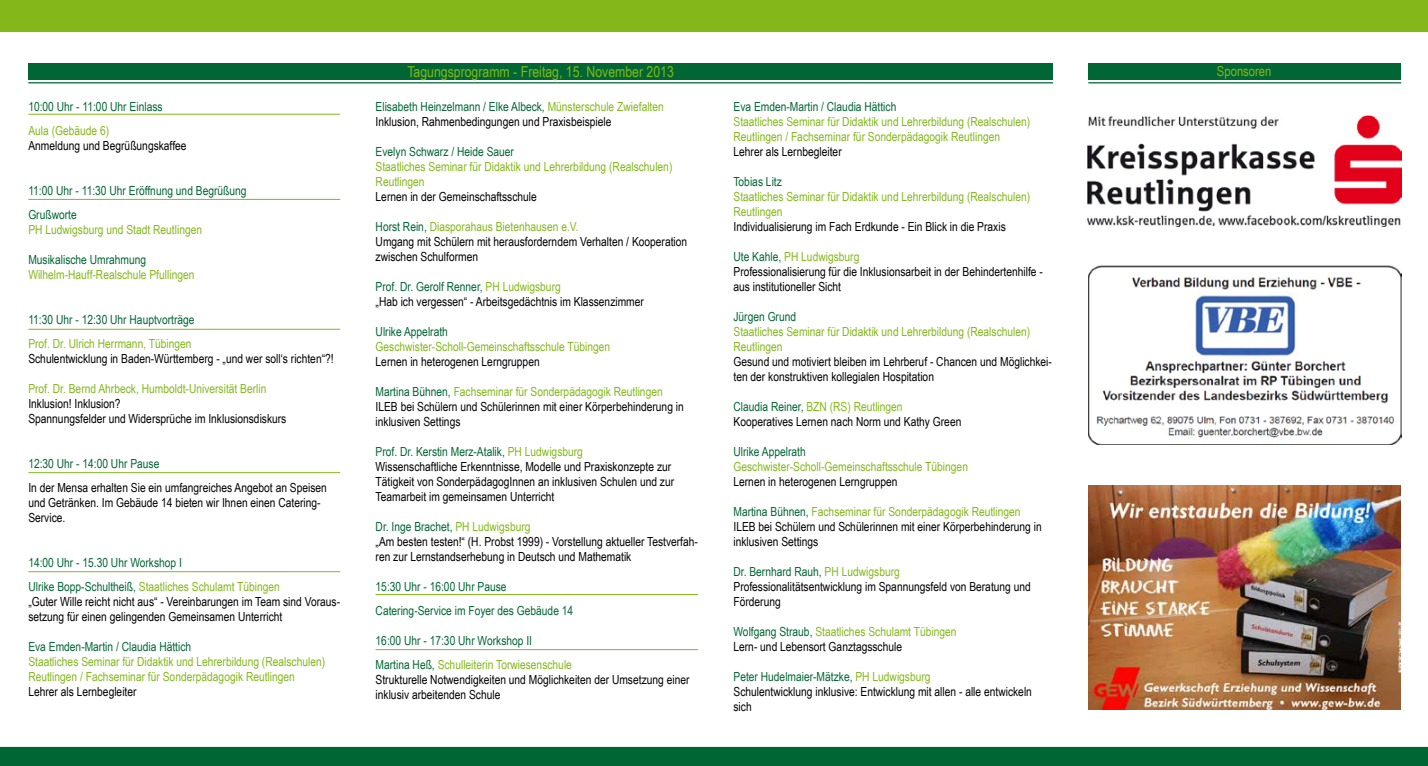
<style>
.page{position:relative;width:1428px;height:766px;background:#fff}
.page>*{position:absolute;margin:0;border:0;box-sizing:border-box;transform-origin:0 0}
.t1{font:15px "Arial Narrow";color:#83b81a}
.t2{font:13.75px "Arial Narrow";color:#83b81a}
.t3{font:12.5px/15px "Arial Narrow";color:#000}
.t4{font:12.5px/15px "Arial Narrow";color:#83b81a}
.t5{font:12.5px/24px "Arial Narrow";color:#063}
.s1{color:#83b81a}
.s2{color:#063}
</style>
<div class="page">
<div style="left:0;top:0;width:1428px;height:32px;background:#83b81a"></div>
<div style="left:0;top:746px;width:1428px;height:19px;background:#063"></div>
<div style="left:28px;top:63px;width:1025px;height:16px;background:#063"></div>
<hr style="left:28px;top:199px;width:312px;height:1px;background:#83b81a">
<hr style="left:28px;top:472px;width:312px;height:1px;background:#83b81a">
<hr style="left:28px;top:571px;width:312px;height:1px;background:#83b81a">
<hr style="left:376px;top:594px;width:322px;height:1px;background:#83b81a">
<hr style="left:28px;top:329px;width:312px;height:1px;background:#83b81a">
<hr style="left:28px;top:114px;width:312px;height:1px;background:#83b81a">
<hr style="left:376px;top:649px;width:322px;height:1px;background:#83b81a">
<div style="left:1088px;top:63px;width:313px;height:16px;background:#063"></div>
<img style="left:1088px;top:265px;width:314px;height:179px">
<img style="left:1088px;top:485px;width:312px;height:223px">
<hr style="left:28px;top:82px;width:1025px;height:1px;background:#063">
<hr style="left:1088px;top:82px;width:313px;height:1px;background:#063">
<img style="left:1088px;top:116px;width:313px;height:110px">
<p class="t5" style="left:28px;top:94px;width:136px">10:00 Uhr - 11:00 Uhr Einlass</p>
<p class="t4" style="left:28px;top:122px;width:82px">Aula (Gebäude 6)</p>
<p class="t3" style="left:28px;top:137px;width:160px">Anmeldung und Begrüßungskaffee</p>
<p class="t5" style="left:28px;top:178px;width:220px">11:00 Uhr - 11:30 Uhr Eröffnung und Begrüßung<br>Grußworte</p>
<p class="t4" style="left:28px;top:221px;width:175px">PH Ludwigsburg und Stadt Reutlingen</p>
<p class="t5" style="left:28px;top:247px;width:119px">Musikalische Umrahmung</p>
<p class="t4" style="left:28px;top:266px;width:168px">Wilhelm-Hauff-Realschule Pfullingen</p>
<p class="t5" style="left:28px;top:307px;width:168px">11:30 Uhr - 12:30 Uhr Hauptvorträge</p>
<p class="t4" style="left:28px;top:335px;width:165px">Prof. Dr. Ulrich Herrmann, Tübingen</p>
<p class="t3" style="left:28px;top:350px;width:307px">Schulentwicklung in Baden-Württemberg - „und wer soll‘s richten“?!</p>
<p class="t4" style="left:28px;top:380px;width:240px">Prof. Dr. Bernd Ahrbeck, Humboldt-Universität Berlin</p>
<p class="t3" style="left:28px;top:395px;width:260px">Inklusion! Inklusion?<br>Spannungsfelder und Widersprüche im Inklusionsdiskurs</p>
<p class="t5" style="left:28px;top:451px;width:133px">12:30 Uhr - 14:00 Uhr Pause</p>
<p class="t3" style="left:28px;top:479px;width:300px">In der Mensa erhalten Sie ein umfangreiches Angebot an Speisen und Getränken. Im Gebäude 14 bieten wir Ihnen einen Catering-<br>Service.</p>
<p class="t5" style="left:28px;top:550px;width:253px">14:00 Uhr - 15.30 Uhr Workshop I<br>Ulrike Bopp-Schultheiß, <span class="s1">Staatliches Schulamt Tübingen</span></p>
<p class="t3" style="left:28px;top:593px;width:313px">„Guter Wille reicht nicht aus“ - Vereinbarungen im Team sind Voraus&shy;setzung für einen gelingenden Gemeinsamen Unterricht</p>
<p class="t5" style="left:28px;top:634px;width:164px">Eva Emden-Martin / Claudia Hättich</p>
<p class="t4" style="left:28px;top:653px;width:298px">Staatliches Seminar für Didaktik und Lehrerbildung (Realschulen)<br>Reutlingen / Fachseminar für Sonderpädagogik Reutlingen</p>
<p class="t3" style="left:28px;top:683px;width:110px">Lehrer als Lernbegleiter</p>
<p class="t1" style="left:407px;top:60px;width:268px">Tagungsprogramm - Freitag, 15. November 2013</p>
<p class="t3" style="left:376px;top:98px;width:290px"><span class="s2">Elisabeth Heinzelmann / Elke Albeck,</span> <span class="s1">Münsterschule Zwiefalten<br></span>Inklusion, Rahmenbedingungen und Praxisbeispiele</p>
<p class="t5" style="left:376px;top:139px;width:140px">Evelyn Schwarz / Heide Sauer</p>
<p class="t4" style="left:376px;top:158px;width:298px">Staatliches Seminar für Didaktik und Lehrerbildung (Realschulen)<br>Reutlingen</p>
<p class="t3" style="left:376px;top:188px;width:163px">Lernen in der Gemeinschaftsschule</p>
<p class="t3" style="left:376px;top:218px;width:313px"><span class="s2">Horst Rein,</span> <span class="s1">Diasporahaus Bietenhausen e.V.<br></span>Umgang mit Schülern mit herausforderndem Verhalten / Kooperation zwischen Schulformen</p>
<p class="t3" style="left:376px;top:278px;width:270px"><span class="s2">Prof. Dr. Gerolf Renner,</span> <span class="s1">PH Ludwigsburg<br></span>„Hab ich vergessen“ - Arbeitsgedächtnis im Klassenzimmer</p>
<p class="t5" style="left:376px;top:319px;width:74px">Ulrike Appelrath</p>
<p class="t4" style="left:376px;top:338px;width:236px">Geschwister-Scholl-Gemeinschaftsschule Tübingen</p>
<p class="t3" style="left:376px;top:353px;width:166px">Lernen in heterogenen Lerngruppen</p>
<p class="t3" style="left:376px;top:383px;width:310px"><span class="s2">Martina Bühnen,</span> <span class="s1">Fachseminar für Sonderpädagogik Reutlingen<br></span>ILEB bei Schülern und Schülerinnen mit einer Körperbehinderung in inklusiven Settings</p>
<p class="t3" style="left:376px;top:443px;width:300px"><span class="s2">Prof. Dr. Kerstin Merz-Atalik,</span> <span class="s1">PH Ludwigsburg<br></span>Wissenschaftliche Erkenntnisse, Modelle und Praxiskonzepte zur Tätigkeit von SonderpädagogInnen an inklusiven Schulen und zur Teamarbeit im gemeinsamen Unterricht</p>
<p class="t3" style="left:376px;top:518px;width:324px"><span class="s2">Dr. Inge Brachet,</span> <span class="s1">PH Ludwigsburg<br></span>„Am besten testen!“ (H. Probst 1999) - Vorstellung aktueller Testverfah&shy;ren zur Lernstandserhebung in Deutsch und Mathematik</p>
<p class="t5" style="left:376px;top:574px;width:199px">15:30 Uhr - 16:00 Uhr Pause<br>Catering-Service im Foyer des Gebäude 14</p>
<p class="t5" style="left:376px;top:628px;width:198px">16:00 Uhr - 17:30 Uhr Workshop II<br>Martina Heß, <span class="s1">Schulleiterin Torwiesenschule</span></p>
<p class="t3" style="left:376px;top:671px;width:315px">Strukturelle Notwendigkeiten und Möglichkeiten der Umsetzung einer inklusiv arbeitenden Schule</p>
<p class="t5" style="left:733px;top:94px;width:164px">Eva Emden-Martin / Claudia Hättich</p>
<p class="t4" style="left:733px;top:113px;width:298px">Staatliches Seminar für Didaktik und Lehrerbildung (Realschulen)<br>Reutlingen / Fachseminar für Sonderpädagogik Reutlingen</p>
<p class="t3" style="left:733px;top:143px;width:110px">Lehrer als Lernbegleiter</p>
<p class="t5" style="left:733px;top:169px;width:50px">Tobias Litz</p>
<p class="t4" style="left:733px;top:188px;width:298px">Staatliches Seminar für Didaktik und Lehrerbildung (Realschulen)<br>Reutlingen</p>
<p class="t3" style="left:733px;top:218px;width:274px">Individualisierung im Fach Erdkunde - Ein Blick in die Praxis</p>
<p class="t3" style="left:733px;top:248px;width:311px"><span class="s2">Ute Kahle,</span> <span class="s1">PH Ludwigsburg<br></span>Professionalisierung für die Inklusionsarbeit in der Behindertenhilfe - aus institutioneller Sicht</p>
<p class="t5" style="left:733px;top:304px;width:64px">Jürgen Grund</p>
<p class="t4" style="left:733px;top:323px;width:298px">Staatliches Seminar für Didaktik und Lehrerbildung (Realschulen)<br>Reutlingen</p>
<p class="t3" style="left:733px;top:353px;width:320px">Gesund und motiviert bleiben im Lehrberuf - Chancen und Möglichkei&shy;ten der konstruktiven kollegialen Hospitation</p>
<p class="t3" style="left:733px;top:398px;width:229px"><span class="s2">Claudia Reiner,</span> <span class="s1">BZN (RS) Reutlingen<br></span>Kooperatives Lernen nach Norm und Kathy Green</p>
<p class="t5" style="left:733px;top:439px;width:74px">Ulrike Appelrath</p>
<p class="t4" style="left:733px;top:458px;width:236px">Geschwister-Scholl-Gemeinschaftsschule Tübingen</p>
<p class="t3" style="left:733px;top:473px;width:166px">Lernen in heterogenen Lerngruppen</p>
<p class="t3" style="left:733px;top:503px;width:310px"><span class="s2">Martina Bühnen,</span> <span class="s1">Fachseminar für Sonderpädagogik Reutlingen<br></span>ILEB bei Schülern und Schülerinnen mit einer Körperbehinderung in inklusiven Settings</p>
<p class="t3" style="left:733px;top:563px;width:299px"><span class="s2">Dr. Bernhard Rauh,</span> <span class="s1">PH Ludwigsburg<br></span>Professionalitätsentwicklung im Spannungsfeld von Beratung und<br>Förderung</p>
<p class="t3" style="left:733px;top:623px;width:225px"><span class="s2">Wolfgang Straub,</span> <span class="s1">Staatliches Schulamt Tübingen<br></span>Lern- und Lebensort Ganztagsschule</p>
<p class="t3" style="left:733px;top:668px;width:300px"><span class="s2">Peter Hudelmaier-Mätzke,</span> <span class="s1">PH Ludwigsburg<br></span>Schulentwicklung inklusive: Entwicklung mit allen - alle entwickeln sich</p>
<p class="t2" style="left:1217px;top:61px;width:56px">Sponsoren</p>
</div>
